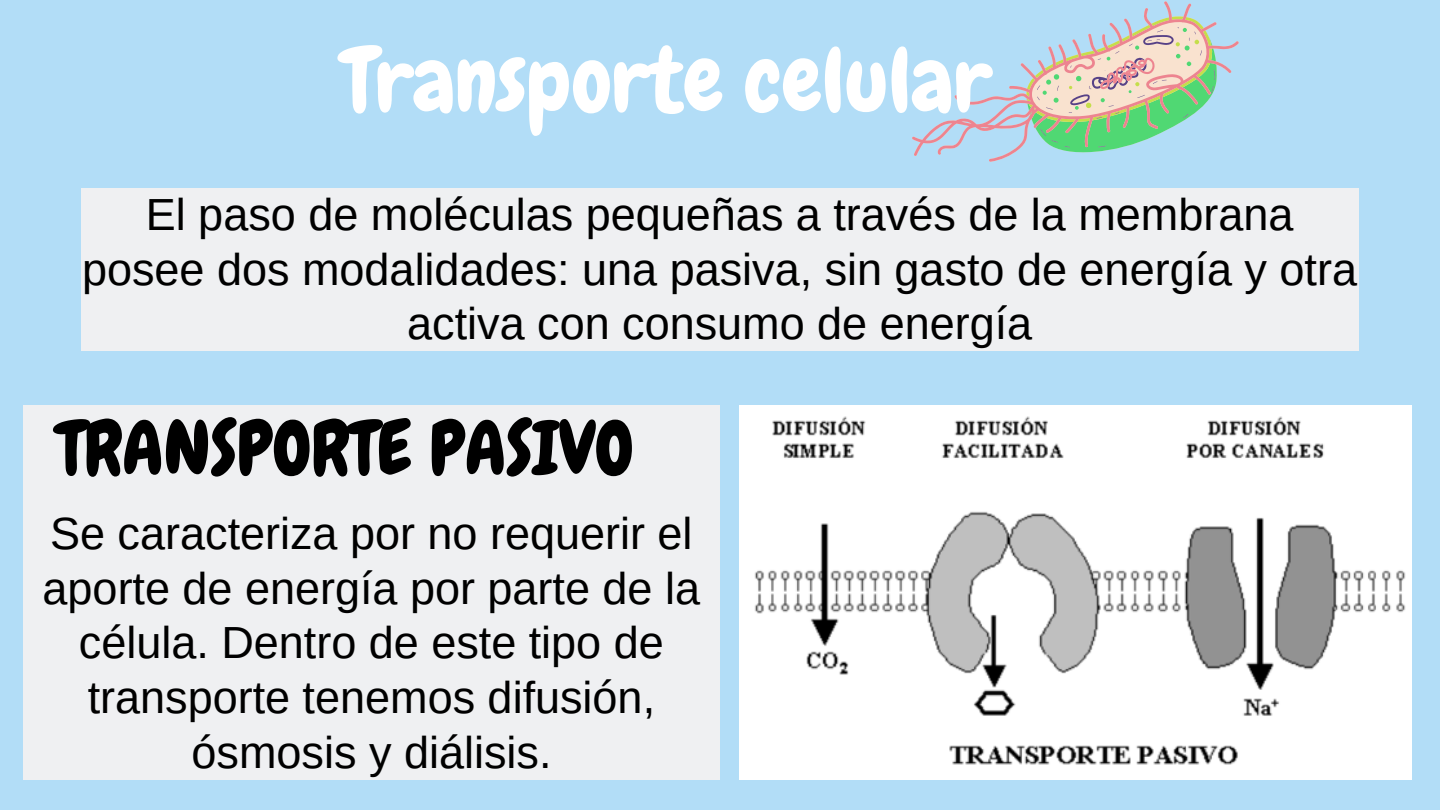
<style>
.page{position:relative;width:1440px;height:810px;background:#b2ddf7}
.page>*{position:absolute;margin:0;border:0;box-sizing:border-box;transform-origin:0 0}
.t1{font:89.5px "Chewy";color:#fff}
.t2{font:74.3px "Chewy";color:#000}
.t3{font:45px/54.8px "Arimo";color:#000;text-align:center}
</style>
<div class="page">
<div style="left:81px;top:188px;width:1278px;height:163px;background:#eff0f2"></div>
<div style="left:23px;top:405px;width:697px;height:374px;background:#eff0f2"></div>
<img style="left:740px;top:405px;width:671px;height:375px">
<svg style="left:912px;top:1px;width:327px;height:161px"></svg>
<p class="t1" style="left:342px;top:23px;width:651px">Transporte celular</p>
<p class="t3" style="left:82px;top:187px;width:1277px">El paso de moléculas pequeñas a través de la membrana posee dos modalidades: una pasiva, sin gasto de energía y otra activa con consumo de energía</p>
<p class="t2" style="left:57px;top:401px;width:579px">TRANSPORTE PASIVO</p>
<p class="t3" style="left:43px;top:506px;width:659px">Se caracteriza por no requerir el aporte de energía por parte de la célula. Dentro de este tipo de transporte tenemos difusión, ósmosis y diálisis.</p>
</div>
